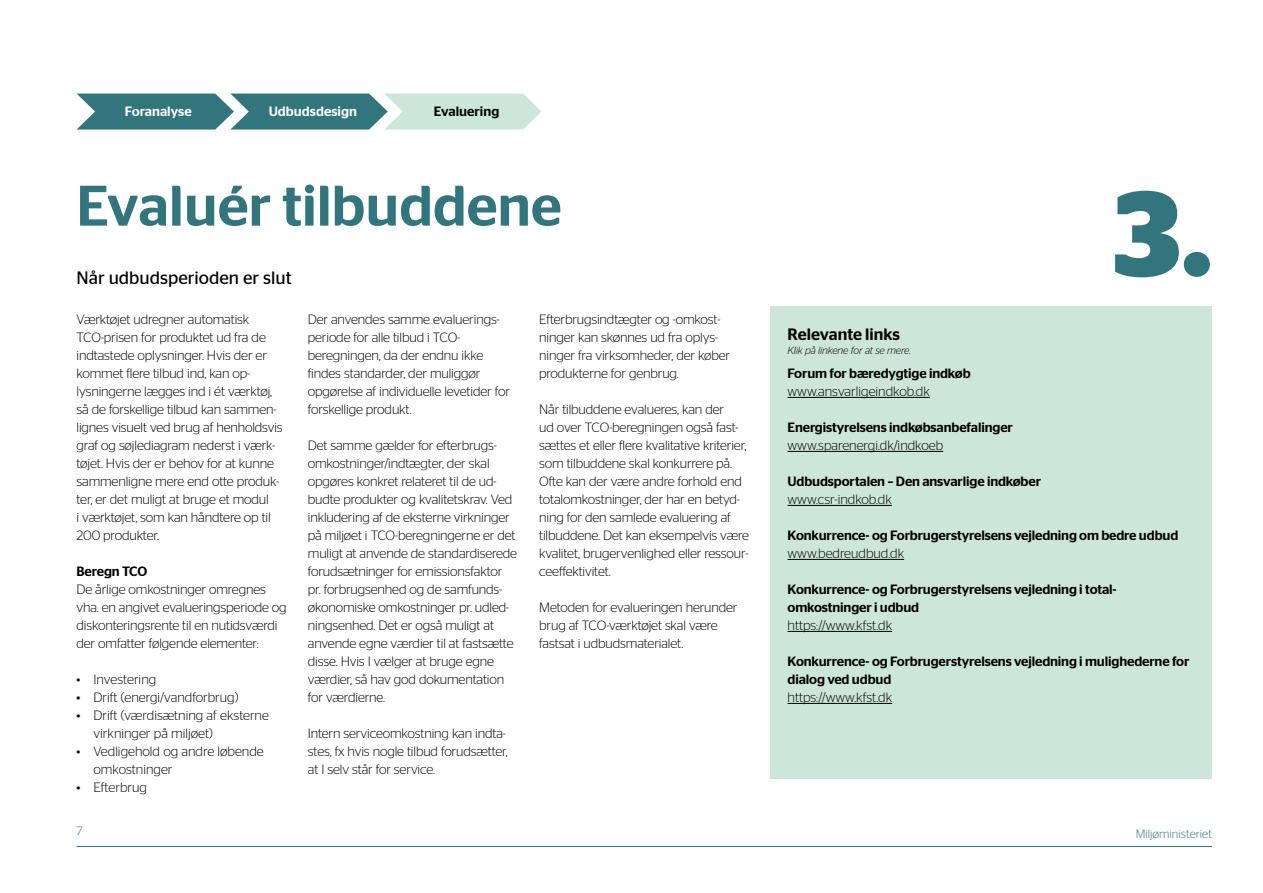
<style>
.page{position:relative;width:1263px;height:893px;background:#fff}
.page>*{position:absolute;margin:0;border:0;box-sizing:border-box;transform-origin:0 0}
.t1{font:700 120px "Stag Sans";color:#33757d}
.t2{font:500 57px "Stag Sans";color:#33757d}
.t3{font:18px "Stag Sans";color:#000}
.t4{font:500 16.5px "Stag Sans";color:#000}
.t5{font:300 13.5px/18px "Stag Sans";letter-spacing:-.01em;color:#000}
.t6{font:500 13.5px/18px "Stag Sans";letter-spacing:-.01em;color:#000}
.t7{font:500 13.5px "Stag Sans";color:#fff}
.t8{font:300 12px "Stag Sans";color:#33757d}
.t9{font:italic 300 10.5px "Stag Sans";letter-spacing:-.01em;color:#000}
</style>
<div class="page">
<hr style="left:77px;top:846px;width:1135px;height:1px;background:#33757d">
<svg style="left:77px;top:94px;width:465px;height:36px;background:#77a6a7"></svg>
<div style="left:770px;top:306px;width:442px;height:472px;background:#cce6db"></div>
<hr style="left:787px;top:397px;width:143px;height:1px;background:#000">
<hr style="left:787px;top:451px;width:156px;height:1px;background:#000">
<hr style="left:787px;top:505px;width:105px;height:1px;background:#000">
<hr style="left:787px;top:559px;width:117px;height:1px;background:#000">
<hr style="left:787px;top:631px;width:105px;height:1px;background:#000">
<hr style="left:787px;top:703px;width:105px;height:1px;background:#000">
<p class="t7" style="left:125px;top:103px;width:68px">Foranalyse</p>
<p class="t7" style="left:269px;top:103px;width:90px">Udbudsdesign</p>
<p class="t6" style="left:434px;top:102px;width:67px">Evaluering</p>
<h2 class="t2" style="left:77px;top:173px;width:487px">Evaluér tilbuddene</h2>
<h1 class="t1" style="left:1114px;top:165px;width:100px">3.</h1>
<h3 class="t3" style="left:77px;top:268px;width:217px">Når udbudsperioden er slut</h3>
<p class="t5" style="left:77px;top:310px;width:208px">Værktøjet udregner automatisk TCO-prisen for produktet ud fra de indtastede oplysninger. Hvis der er kommet flere tilbud ind, kan op&shy;lysningerne lægges ind i ét værktøj, så de forskellige tilbud kan sammen&shy;lignes visuelt ved brug af henholdsvis graf og søjlediagram nederst i værk&shy;tøjet. Hvis der er behov for at kunne sammenligne mere end otte produk&shy;ter, er det muligt at bruge et modul<br>i værktøjet, som kan håndtere op til 200 produkter.</p>
<p class="t6" style="left:77px;top:562px;width:72px">Beregn TCO</p>
<p class="t5" style="left:77px;top:580px;width:212px">De årlige omkostninger omregnes vha. en angivet evalueringsperiode og diskonteringsrente til en nutidsværdi der omfatter følgende elementer:</p>
<p class="t5" style="left:77px;top:670px;width:81px">• Investering</p>
<p class="t5" style="left:77px;top:688px;width:163px">• Drift (energi/vandforbrug)</p>
<p class="t5" style="left:94px;top:706px;width:177px;text-indent:-17px">• Drift (værdisætning af eksterne virkninger på miljøet)</p>
<p class="t5" style="left:94px;top:742px;width:172px;text-indent:-17px">• Vedligehold og andre løbende omkostninger</p>
<p class="t5" style="left:77px;top:778px;width:72px">• Efterbrug</p>
<p class="t5" style="left:308px;top:310px;width:204px">Der anvendes samme evaluerings&shy;periode for alle tilbud i TCO&shy;beregningen, da der endnu ikke findes standarder, der muliggør opgørelse af individuelle levetider for forskellige produkt.</p>
<p class="t5" style="left:308px;top:436px;width:211px">Det samme gælder for efterbrugs&shy;omkostninger/indtægter, der skal opgøres konkret relateret til de ud&shy;budte produkter og kvalitetskrav. Ved inkludering af de eksterne virkninger på miljøet i TCO-beregningerne er det muligt at anvende de standardiserede forudsætninger for emissionsfaktor pr. forbrugsenhed og de samfunds&shy;økonomiske omkostninger pr. udled&shy;ningsenhed. Det er også muligt at anvende egne værdier til at fastsætte disse. Hvis I vælger at bruge egne værdier, så hav god dokumentation for værdierne.</p>
<p class="t5" style="left:308px;top:724px;width:201px">Intern serviceomkostning kan indta&shy;stes, fx hvis nogle tilbud forudsætter, at I selv står for service.</p>
<p class="t5" style="left:539px;top:310px;width:192px">Efterbrugsindtægter og -omkost&shy;ninger kan skønnes ud fra oplys&shy;ninger fra virksomheder, der køber produkterne for genbrug.</p>
<p class="t5" style="left:539px;top:400px;width:211px">Når tilbuddene evalueres, kan der<br>ud over TCO-beregningen også fast&shy;sættes et eller flere kvalitative kriterier, som tilbuddene skal konkurrere på.<br>Ofte kan der være andre forhold end totalomkostninger, der har en betyd&shy;ning for den samlede evaluering af tilbuddene. Det kan eksempelvis være kvalitet, brugervenlighed eller ressour&shy;ceeffektivitet.</p>
<p class="t5" style="left:539px;top:598px;width:200px">Metoden for evalueringen herunder brug af TCO-værktøjet skal være fastsat i udbudsmaterialet.</p>
<p class="t4" style="left:787px;top:324px;width:114px">Relevante links</p>
<p class="t9" style="left:787px;top:345px;width:125px">Klik på linkene for at se mere.</p>
<p class="t6" style="left:787px;top:364px;width:185px">Forum for bæredygtige indkøb</p>
<p class="t5" style="left:787px;top:382px;width:144px">www.ansvarligeindkob.dk</p>
<p class="t6" style="left:787px;top:418px;width:227px">Energistyrelsens indkøbsanbefalinger</p>
<p class="t5" style="left:787px;top:436px;width:157px">www.sparenergi.dk/indkoeb</p>
<p class="t6" style="left:787px;top:472px;width:255px">Udbudsportalen – Den ansvarlige indkøber</p>
<p class="t5" style="left:787px;top:490px;width:106px">www.csr-indkob.dk</p>
<p class="t6" style="left:787px;top:526px;width:392px">Konkurrence- og Forbrugerstyrelsens vejledning om bedre udbud</p>
<p class="t5" style="left:787px;top:544px;width:118px">www.bedreudbud.dk</p>
<p class="t6" style="left:787px;top:580px;width:331px">Konkurrence- og Forbrugerstyrelsens vejledning i total&shy;omkostninger i udbud</p>
<p class="t5" style="left:787px;top:616px;width:106px">https://www.kfst.dk</p>
<p class="t6" style="left:787px;top:652px;width:403px">Konkurrence- og Forbrugerstyrelsens vejledning i mulighederne for dialog ved udbud</p>
<p class="t5" style="left:787px;top:688px;width:106px">https://www.kfst.dk</p>
<p class="t8" style="left:77px;top:825px;width:7px">7</p>
<p class="t8" style="left:1136px;top:827px;width:78px">Miljøministeriet</p>
</div>
